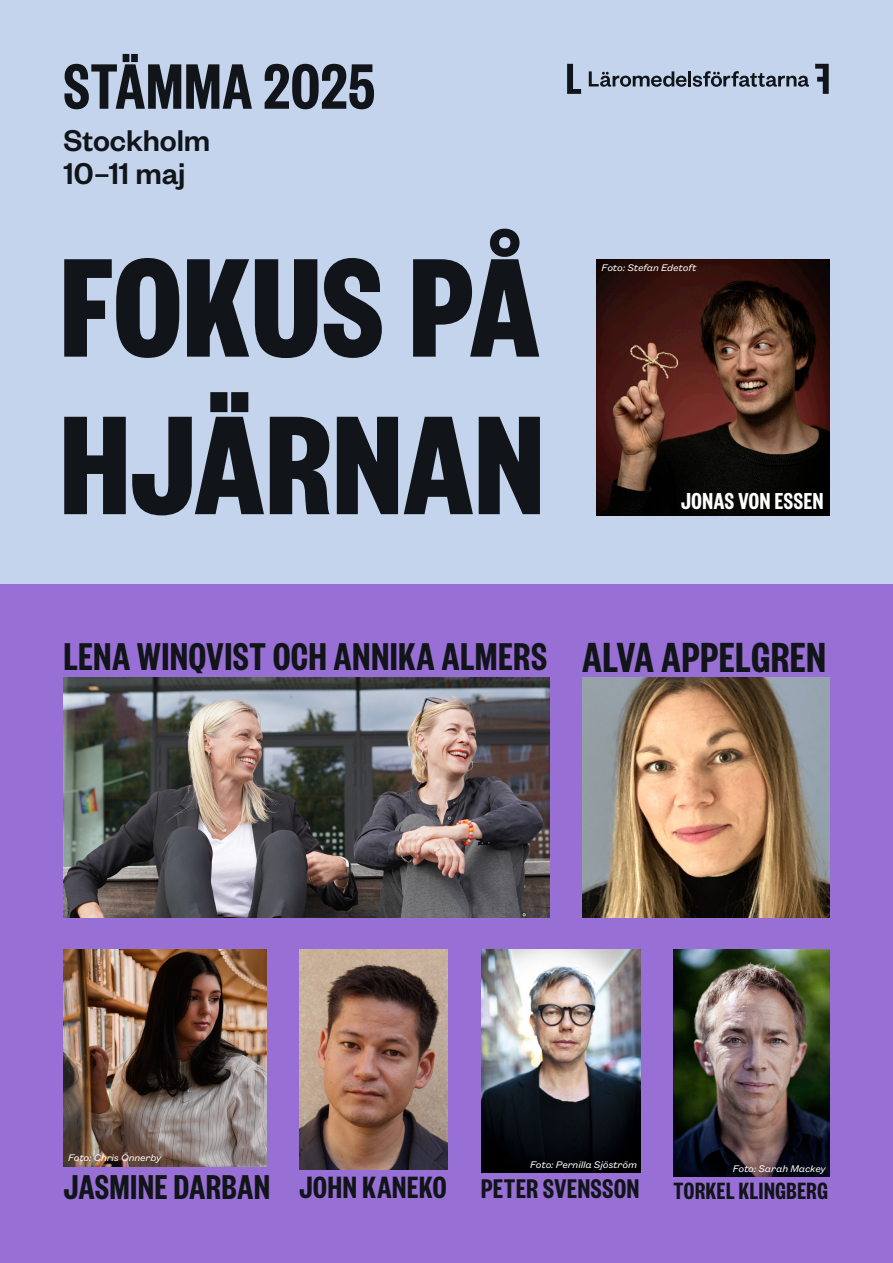
<style>
.page{position:relative;width:893px;height:1263px;background:#fff}
.page>*{position:absolute;margin:0;border:0;box-sizing:border-box;transform-origin:0 0}
.t1{font:700 154.65px/157.5px "Founders Grotesk X Cond";letter-spacing:.015em;color:#111418}
.t2{font:600 70.5px "Founders Grotesk X Cond";letter-spacing:.02em;color:#111418}
.t3{font:600 46.2px "Founders Grotesk X Cond";letter-spacing:.02em;color:#111418}
.t4{font:600 42.6px "Founders Grotesk X Cond";letter-spacing:.025em;color:#111418}
.t5{font:600 37.8px "Founders Grotesk X Cond";letter-spacing:.02em;color:#111519}
.t6{font:600 33.9px "Founders Grotesk X Cond";letter-spacing:.025em;color:#111519}
.t7{font:500 32.85px "Founders Grotesk";letter-spacing:-.005em;color:#111519}
.t8{font:600 29.7px "Founders Grotesk X Cond";letter-spacing:.025em;color:#111519}
.t9{font:600 25.95px "Founders Grotesk X Cond";letter-spacing:.025em;color:#111519}
.t10{font:600 25.35px "Founders Grotesk X Cond";letter-spacing:.025em;color:#fff}
.t11{font:italic 10.5px "Founders Grotesk Text";letter-spacing:-.015em;color:#fff}
</style>
<div class="page">
<div style="left:0;top:583px;width:893px;height:680px;background:#986fd5"></div>
<div style="left:0;top:0;width:893px;height:583px;background:#c4d4ed"></div>
<img style="left:299px;top:949px;width:149px;height:221px">
<img style="left:64px;top:949px;width:202px;height:217px">
<hr style="left:688px;top:71px;width:3px;height:15px;background:#111418">
<svg style="left:567px;top:64px;width:14px;height:30px"></svg>
<svg style="left:815px;top:64px;width:14px;height:30px"></svg>
<svg style="left:589px;top:71px;width:97px;height:16px"></svg>
<svg style="left:693px;top:71px;width:116px;height:16px"></svg>
<img style="left:481px;top:949px;width:159px;height:224px">
<img style="left:64px;top:678px;width:485px;height:239px">
<img style="left:597px;top:259px;width:232px;height:256px">
<img style="left:673px;top:949px;width:156px;height:228px">
<img style="left:582px;top:678px;width:247px;height:239px">
<p class="t2" style="left:64px;top:44px;width:313px">STÄMMA 2025</p>
<p class="t7" style="left:63px;top:120px;width:148px">Stockholm</p>
<p class="t7" style="left:63px;top:153px;width:124px">10–11 maj</p>
<p class="t1" style="left:61px;top:220px;width:484px">FOKUS PÅ<br>HJÄRNAN</p>
<p class="t11" style="left:602px;top:261px;width:97px">Foto: Stefan Edetoft</p>
<p class="t10" style="left:681px;top:485px;width:143px">JONAS VON ESSEN</p>
<p class="t4" style="left:64px;top:630px;width:485px">LENA WINQVIST OCH ANNIKA ALMERS</p>
<p class="t3" style="left:582px;top:629px;width:245px">ALVA APPELGREN</p>
<p class="t11" style="left:68px;top:1150px;width:95px">Foto: Chris Önnerby</p>
<p class="t11" style="left:530px;top:1157px;width:109px">Foto: Pernilla Sjöström</p>
<p class="t11" style="left:733px;top:1161px;width:95px">Foto: Sarah Mackey</p>
<p class="t5" style="left:64px;top:1164px;width:208px">JASMINE DARBAN</p>
<p class="t6" style="left:299px;top:1167px;width:149px">JOHN KANEKO</p>
<p class="t8" style="left:481px;top:1171px;width:160px">PETER SVENSSON</p>
<p class="t9" style="left:673px;top:1175px;width:156px">TORKEL KLINGBERG</p>
</div>
